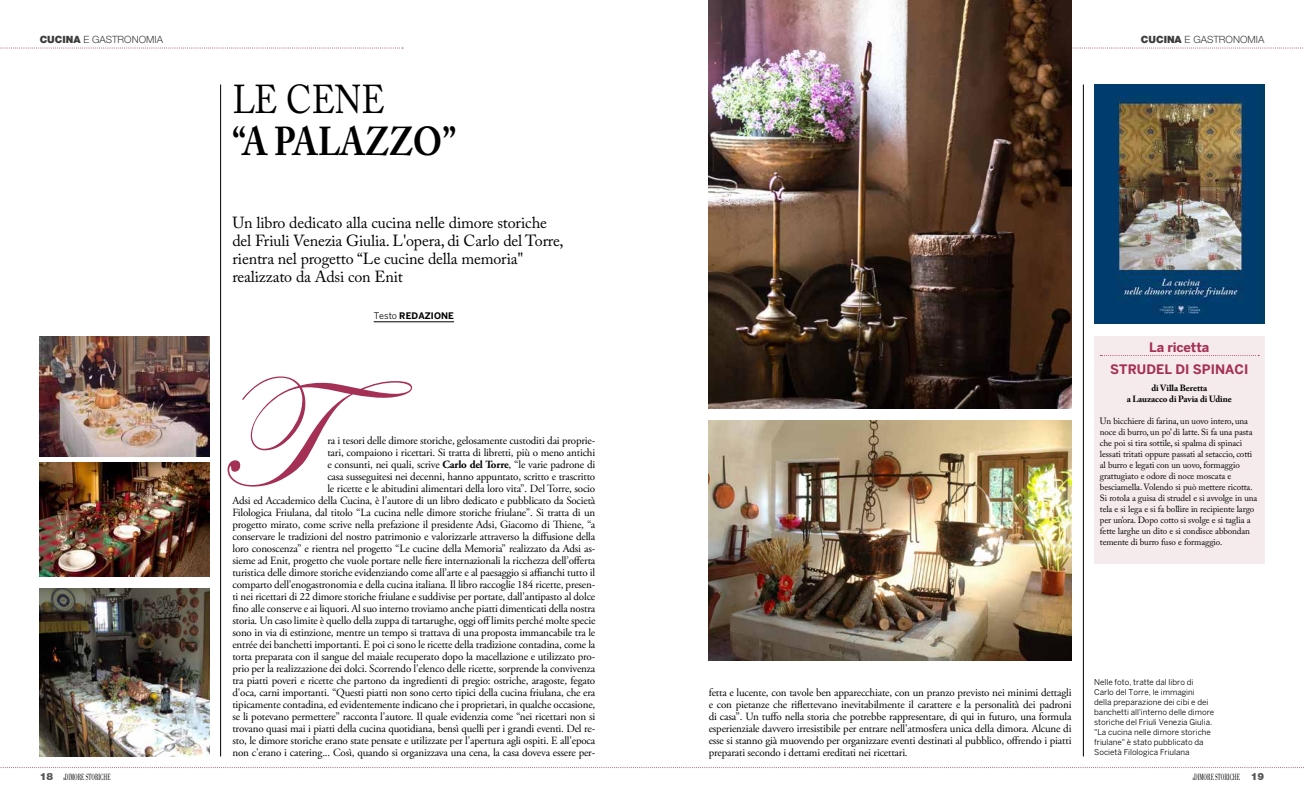
<style>
.page{position:relative;width:1304px;height:808px;background:#fff}
.page>*{position:absolute;margin:0;border:0;box-sizing:border-box;transform-origin:0 0}
.t1{font:159.1px "Edwardian Script ITC";color:#a53056}
.t2{font:700 40px "Adobe Caslon Pro";color:#000;scale:.85 1}
.t3{font:40px "Adobe Caslon Pro";letter-spacing:-.01em;color:#000;scale:.85 1}
.t4{font:16px/18px "Adobe Caslon Pro";letter-spacing:-.01em;color:#000}
.t5{font:700 13px/21.7px "Benton Sans";letter-spacing:.005em;color:#a53056;text-align:center}
.t6{font:11px/12px "Adobe Garamond Pro";letter-spacing:-.015em;color:#000;text-align:right}
.t7{font:300 10px "Helvetica Neue LT Std";color:#3c3c3b}
.t8{font:900 10px "Helvetica Neue LT Std";color:#575756}
.t9{font:9.3px "Bodoni Std";color:#000;scale:.57 1}
.t10{font:9px/11px "Adobe Caslon Pro";letter-spacing:-.01em;color:#000}
.t11{font:700 9px/11px "Adobe Caslon Pro";letter-spacing:-.01em;color:#000;text-align:center}
.t12{font:700 9px "Benton Sans";letter-spacing:.015em;color:#000}
.t13{font:8px/10px "Benton Sans";color:#000}
.s1{font-weight:900}
.s2{font-weight:400}
.s3{font-weight:700}
.s4{font-style:italic;font-size:4.4px}
.s5{font-family:"Helvetica Neue LT Std";font-weight:900;font-size:10px;color:#575756}
</style>
<div class="page">
<svg style="left:0;top:48px;width:403px;height:1px"></svg>
<svg style="left:1071px;top:48px;width:232px;height:1px"></svg>
<svg style="left:0;top:767px;width:1304px;height:1px"></svg>
<hr style="left:374px;top:321px;width:80px;height:1px;background:#000">
<hr style="left:220px;top:84px;width:1px;height:672px;background:#000">
<img style="left:709px;top:0;width:362px;height:408px">
<img style="left:709px;top:420px;width:362px;height:240px">
<img style="left:40px;top:589px;width:170px;height:168px">
<img style="left:1094px;top:84px;width:170px;height:239px">
<hr style="left:1083px;top:84px;width:1px;height:672px;background:#000">
<img style="left:40px;top:463px;width:170px;height:113px">
<div style="left:1094px;top:337px;width:170px;height:227px;background:#f5eaec"></div>
<svg style="left:1100px;top:355px;width:159px;height:1px"></svg>
<img style="left:40px;top:336px;width:170px;height:120px">
<p class="t7" style="left:40px;top:33px;width:125px"><span class="s1">CUCINA</span> E GASTRONOMIA</p>
<p class="t7" style="left:1141px;top:33px;width:125px"><span class="s1">CUCINA</span> E GASTRONOMIA</p>
<h2 class="t3" style="left:233px;top:76px;width:181px">LE CENE</h2>
<h2 class="t2" style="left:232px;top:118px;width:264px">“A PALAZZO”</h2>
<h3 class="t4" style="left:232px;top:213px;width:333px">Un libro dedicato alla cucina nelle dimore storiche del Friuli Venezia Giulia. L'opera, di Carlo del Torre, rientra nel progetto “Le cucine della memoria" realizzato da Adsi con Enit</h3>
<p class="t12" style="left:374px;top:310px;width:82px"><span class="s2">Testo</span> REDAZIONE</p>
<h1 class="t1" style="left:215px;top:348px;width:198px">T</h1>
<p class="t6" style="left:232px;top:435px;width:364px">ra i tesori delle dimore storiche, gelosamente custoditi dai proprie-<br>tari, compaiono i ricettari. Si tratta di libretti, più o meno antichi<br>e consunti, nei quali, scrive <span class="s3">Carlo del Torre</span>, “le varie padrone di<br>casa susseguitesi nei decenni, hanno appuntato, scritto e trascritto<br>le ricette e le abitudini alimentari della loro vita”. Del Torre, socio<br>Adsi ed Accademico della Cucina, è l'autore di un libro dedicato e pubblicato da Società Filologica Friulana, dal titolo “La cucina nelle dimore storiche friulane”. Si tratta di un progetto mirato, come scrive nella prefazione il presidente Adsi, Giacomo di Thiene, “a conservare le tradizioni del nostro patrimonio e valorizzarle attraverso la diffusione della loro conoscenza” e rientra nel progetto “Le cucine della Memoria” realizzato da Adsi as&shy;sieme ad Enit, progetto che vuole portare nelle fiere internazionali la ricchezza dell’offerta turistica delle dimore storiche evidenziando come all’arte e al paesaggio si affianchi tutto il comparto dell’enogastronomia e della cucina italiana. Il libro raccoglie 184 ricette, presen&shy;ti nei ricettari di 22 dimore storiche friulane e suddivise per portate, dall'antipasto al dolce fino alle conserve e ai liquori. Al suo interno troviamo anche piatti dimenticati della nostra storia. Un caso limite è quello della zuppa di tartarughe, oggi off limits perché molte specie sono in via di estinzione, mentre un tempo si trattava di una proposta immancabile tra le entrée dei banchetti importanti. E poi ci sono le ricette della tradizione contadina, come la torta preparata con il sangue del maiale recuperato dopo la macellazione e utilizzato pro&shy;prio per la realizzazione dei dolci. Scorrendo l'elenco delle ricette, sorprende la convivenza tra piatti poveri e ricette che partono da ingredienti di pregio: ostriche, aragoste, fegato d'oca, carni importanti. “Questi piatti non sono certo tipici della cucina friulana, che era tipicamente contadina, ed evidentemente indicano che i proprietari, in qualche occasione, se li potevano permettere” racconta l'autore. Il quale evidenzia come “nei ricettari non si trovano quasi mai i piatti della cucina quotidiana, bensì quelli per i grandi eventi. Del re&shy;sto, le dimore storiche erano state pensate e utilizzate per l'apertura agli ospiti. E all'epoca non c'erano i catering... Così, quando si organizzava una cena, la casa doveva essere per-</p>
<p class="t5" style="left:1110px;top:336px;width:140px">La ricetta<br>STRUDEL DI SPINACI</p>
<p class="t11" style="left:1127px;top:382px;width:107px">di Villa Beretta<br>a Lauzacco di Pavia di Udine</p>
<p class="t10" style="left:1100px;top:415px;width:159px">Un bicchiere di farina, un uovo intero, una noce di burro, un po’ di latte. Si fa una pasta che poi si tira sottile, si spalma di spinaci lessati tritati oppure passati al setaccio, cotti al burro e legati con un uovo, formaggio grattugiato e odore di noce moscata e besciamella. Volendo si può mettere ricotta.<br>Si rotola a guisa di strudel e si avvolge in una tela e si lega e si fa bollire in recipiente largo per un’ora. Dopo cotto si svolge e si taglia a fette larghe un dito e si condisce abbondan temente di burro fuso e formaggio.</p>
<p class="t6" style="left:709px;top:687px;width:364px;text-align:justify">fetta e lucente, con tavole ben apparecchiate, con un pranzo previsto nei minimi dettagli e con pietanze che riflettevano inevitabilmente il carattere e la personalità dei padroni di casa”. Un tuffo nella storia che potrebbe rappresentare, di qui in futuro, una formula esperienziale davvero irresistibile per entrare nell'atmosfera unica della dimora. Alcune di esse si stanno già muovendo per organizzare eventi destinati al pubblico, offrendo i piatti preparati secondo i dettami ereditati nei ricettari.</p>
<p class="t13" style="left:1094px;top:677px;width:122px">Nelle foto, tratte dal libro di<br>Carlo del Torre, le immagini<br>della preparazione dei cibi e dei banchetti all'interno delle dimore storiche del Friuli Venezia Giulia. "La cucina nelle dimore storiche friulane" è stato pubblicato da<br>Società Filologica Friulana</p>
<p class="t8" style="left:40px;top:771px;width:15px">18</p>
<p class="t9" style="left:63px;top:772px;width:84px"><span class="s4">le</span> DIMORE STORICHE</p>
<p class="t9" style="left:1193px;top:772px;width:127px"><span class="s4">le</span> DIMORE STORICHE <span class="s5">19</span></p>
</div>
